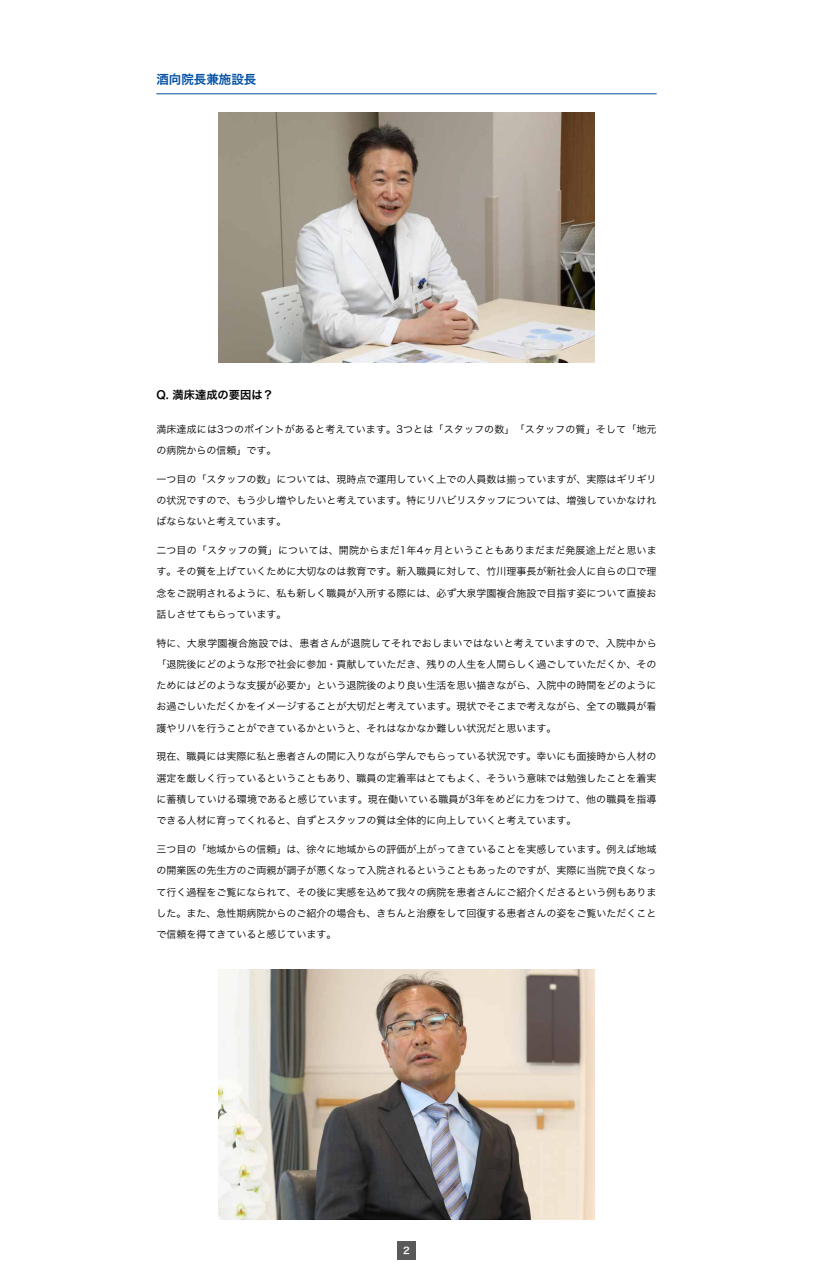
<style>
.page{position:relative;width:813px;height:1282px;background:#fff}
.page>*{position:absolute;margin:0;border:0;box-sizing:border-box;transform-origin:0 0}
.t1{font:12.5px "Hira Kaku Pro W6";color:#004ea2}
.t2{font:11.25px "Hira Kaku Pro W6";color:#000}
.t3{font:10px/21.2px "Hira Kaku Pro W3";color:#000;text-align:justify}
.t4{font:9.38px "Hira Kaku Pro W6";color:#fff}
</style>
<div class="page">
<img style="left:219px;top:112px;width:375px;height:250px">
<hr style="left:156px;top:93px;width:500px;height:1px;background:#004ea2">
<img style="left:219px;top:969px;width:375px;height:250px">
<div style="left:397px;top:1241px;width:19px;height:18px;background:#595959"></div>
<p class="t1" style="left:156px;top:68px;width:101px">酒向院長兼施設長</p>
<p class="t2" style="left:156px;top:384px;width:119px">Q. 満床達成の要因は？</p>
<p class="t3" style="left:156px;top:417px;width:501px">満床達成には3つのポイントがあると考えています。3つとは「スタッフの数」「スタッフの質」そして「地元の病院からの信頼」です。</p>
<p class="t3" style="left:156px;top:467px;width:501px">一つ目の「スタッフの数」については、現時点で運用していく上での人員数は揃っていますが、実際はギリギリの状況ですので、もう少し増やしたいと考えています。特にリハビリスタッフについては、増強していかなければならないと考えています。</p>
<p class="t3" style="left:156px;top:539px;width:502px">二つ目の「スタッフの質」については、開院からまだ1年4ヶ月ということもありまだまだ発展途上だと思います。その質を上げていくために大切なのは教育です。新入職員に対して、竹川理事長が新社会人に自らの口で理念をご説明されるように、私も新しく職員が入所する際には、必ず大泉学園複合施設で目指す姿について直接お話しさせてもらっています。</p>
<p class="t3" style="left:156px;top:631px;width:502px">特に、大泉学園複合施設では、患者さんが退院してそれでおしまいではないと考えていますので、入院中から「退院後にどのような形で社会に参加・貢献していただき、残りの人生を人間らしく過ごしていただくか、そのためにはどのような支援が必要か」という退院後のより良い生活を思い描きながら、入院中の時間をどのようにお過ごしいただくかをイメージすることが大切だと考えています。現状でそこまで考えながら、全ての職員が看護やリハを行うことができているかというと、それはなかなか難しい状況だと思います。</p>
<p class="t3" style="left:156px;top:745px;width:501px">現在、職員には実際に私と患者さんの間に入りながら学んでもらっている状況です。幸いにも面接時から人材の選定を厳しく行っているということもあり、職員の定着率はとてもよく、そういう意味では勉強したことを着実に蓄積していける環境であると感じています。現在働いている職員が3年をめどに力をつけて、他の職員を指導できる人材に育ってくれると、自ずとスタッフの質は全体的に向上していくと考えています。</p>
<p class="t3" style="left:156px;top:837px;width:501px">三つ目の「地域からの信頼」は、徐々に地域からの評価が上がってきていることを実感しています。例えば地域の開業医の先生方のご両親が調子が悪くなって入院されるということもあったのですが、実際に当院で良くなって行く過程をご覧になられて、その後に実感を込めて我々の病院を患者さんにご紹介くださるという例もありました。また、急性期病院からのご紹介の場合も、きちんと治療をして回復する患者さんの姿をご覧いただくことで信頼を得てきていると感じています。</p>
<p class="t4" style="left:403px;top:1241px;width:8px">2</p>
</div>
